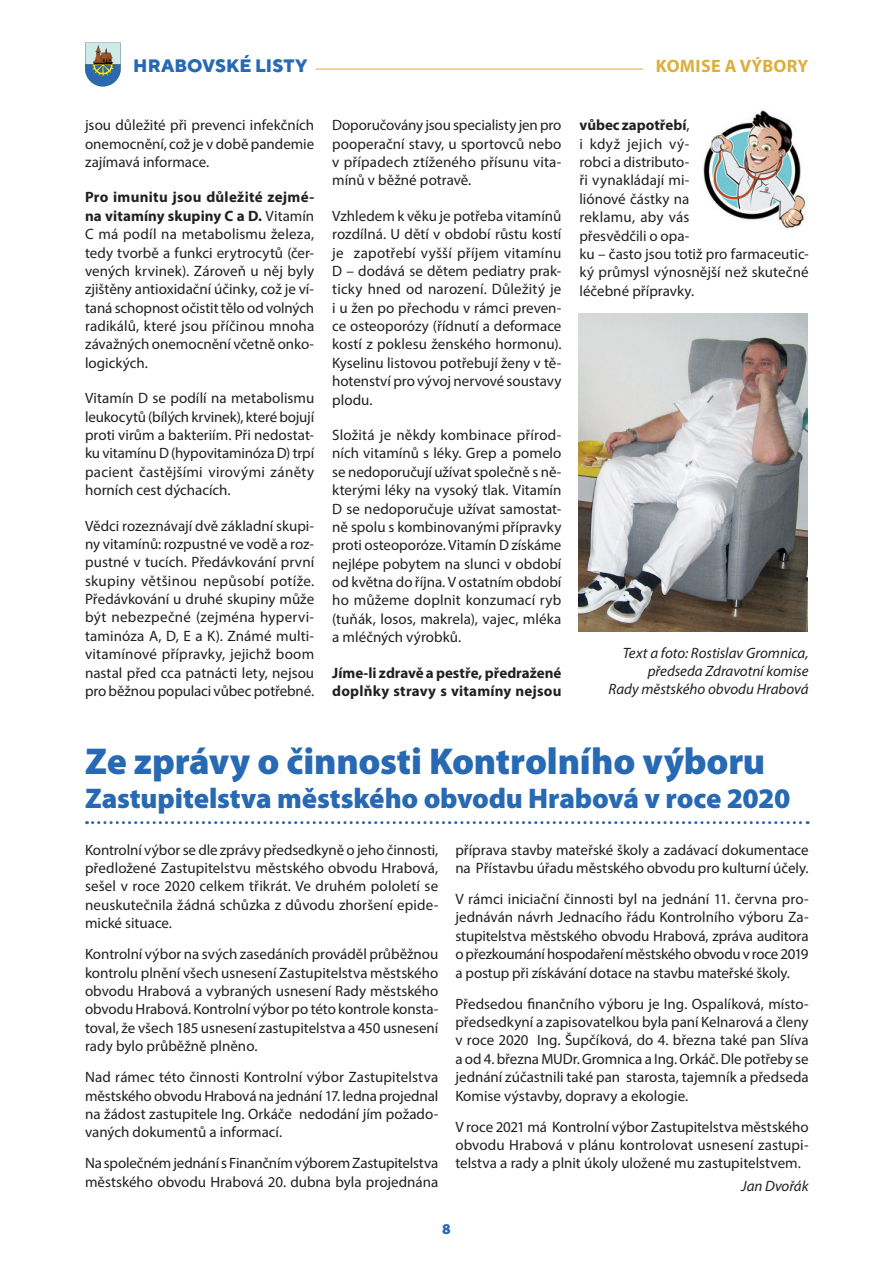
<style>
.page{position:relative;width:893px;height:1263px;background:#fff}
.page>*{position:absolute;margin:0;border:0;box-sizing:border-box;transform-origin:0 0}
.t1{font:900 37.5px "Myriad Pro";letter-spacing:-.005em;color:#2869b3}
.t2{font:900 28.5px "Myriad Pro";letter-spacing:-.005em;color:#2869b3}
.t3{font:800 18px "TT Norms";letter-spacing:.005em;color:#2869b3}
.t4{font:700 18px "Myriad Pro";letter-spacing:.02em;color:#dbaf3b}
.t5{font:15px/18.3px "Myriad Pro";color:#231f20;text-align:justify}
.t6{font:italic 15px/18.3px "Myriad Pro";letter-spacing:-.005em;color:#231f20;text-align:right}
.t7{font:700 15px/18.3px "Myriad Pro";color:#231f20}
.t8{font:900 15px "Myriad Pro";color:#2869b3}
.s1{font-weight:700}
</style>
<div class="page">
<svg style="left:85px;top:43px;width:36px;height:43px;background:#8aa1a6"></svg>
<hr style="left:315px;top:69px;width:328px;height:1px;background:#dbaf3b">
<svg style="left:87px;top:821px;width:721px;height:3px"></svg>
<img style="left:703px;top:109px;width:106px;height:120px">
<img style="left:578px;top:313px;width:230px;height:319px">
<p class="t3" style="left:133px;top:54px;width:176px">HRABOVSKÉ LISTY</p>
<p class="t4" style="left:656px;top:54px;width:14px">Kom</p>
<p class="t4" style="left:696px;top:54px;width:114px">ise a výbory</p>
<p class="t5" style="left:85px;top:116px;width:231px">jsou důležité při prevenci infekčních onemocnění, což je v době pandemie zajímavá informace.</p>
<p class="t5" style="left:85px;top:188px;width:231px"><span class="s1">Pro imunitu jsou důležité zejmé&shy;na vitamíny skupiny C a D.</span> Vitamín C má podíl na metabolismu železa, tedy tvorbě a funkci erytrocytů (čer&shy;vených krvinek). Zároveň u něj byly zjištěny antioxidační účinky, což je ví&shy;taná schopnost očistit tělo od volných radikálů, které jsou příčinou mnoha závažných onemocnění včetně onko&shy;logických.</p>
<p class="t5" style="left:85px;top:389px;width:231px">Vitamín D se podílí na metabolismu leukocytů (bílých krvinek), které bojují proti virům a bakteriím. Při nedostat&shy;ku vitamínu D (hypovitaminóza D) trpí pacient častějšími virovými záněty horních cest dýchacích.</p>
<p class="t5" style="left:85px;top:516px;width:231px">Vědci rozeznávají dvě základní skupi&shy;ny vitamínů: rozpustné ve vodě a roz&shy;pustné v tucích. Předávkování první skupiny většinou nepůsobí potíže.<br>Předávkování u druhé skupiny může být nebezpečné (zejména hypervi&shy;taminóza A, D, E a K). Známé multi&shy;vitamínové přípravky, jejichž boom nastal před cca patnácti lety, nejsou pro běžnou populaci vůbec potřebné.</p>
<p class="t5" style="left:332px;top:116px;width:231px">Doporučovány jsou specialisty jen pro pooperační stavy, u sportovců nebo v případech ztíženého přísunu vita&shy;mínů v běžné potravě.</p>
<p class="t5" style="left:332px;top:206px;width:231px">Vzhledem k věku je potřeba vitamínů rozdílná. U dětí v období růstu kostí je zapotřebí vyšší příjem vitamínu D – dodává se dětem pediatry prak&shy;ticky hned od narození. Důležitý je i u žen po přechodu v rámci preven&shy;ce osteoporózy (řídnutí a deformace kostí z poklesu ženského hormonu).<br>Kyselinu listovou potřebují ženy v tě&shy;hotenství pro vývoj nervové soustavy plodu.</p>
<p class="t5" style="left:332px;top:425px;width:231px">Složitá je někdy kombinace přírod&shy;ních vitamínů s léky. Grep a pomelo se nedoporučují užívat společně s ně&shy;kterými léky na vysoký tlak. Vitamín D se nedoporučuje užívat samostat&shy;ně spolu s kombinovanými přípravky proti osteoporóze. Vitamín D získáme nejlépe pobytem na slunci v období od května do října. V ostatním období ho můžeme doplnit konzumací ryb (tuňák, losos, makrela), vajec, mléka a mléčných výrobků.</p>
<p class="t7" style="left:332px;top:663px;width:231px">Jíme-li zdravě a pestře, předražené doplňky stravy s vitamíny nejsou</p>
<p class="t5" style="left:579px;top:116px;width:231px;text-align:left"><span class="s1">vůbec zapotřebí</span>,<br>i když jejich vý-<br>robci a distributo-<br>ři vynakládají mi-<br>liónové částky na<br>reklamu, aby vás<br>přesvědčili o opa-<br>ku – často jsou totiž pro farmaceutic&shy;ký průmysl výnosnější než skutečné léčebné přípravky.</p>
<p class="t6" style="left:609px;top:643px;width:202px">Text a foto: Rostislav Gromnica, předseda Zdravotní komise<br>Rady městského obvodu Hrabová</p>
<h1 class="t1" style="left:85px;top:740px;width:682px">Ze zprávy o činnosti Kontrolního výboru</h1>
<h2 class="t2" style="left:85px;top:782px;width:707px">Zastupitelstva městského obvodu Hrabová v roce 2020</h2>
<p class="t5" style="left:85px;top:840px;width:355px">Kontrolní výbor se dle zprávy předsedkyně o jeho činnosti, předložené Zastupitelstvu městského obvodu Hrabová, sešel v roce 2020 celkem třikrát. Ve druhém pololetí se neuskutečnila žádná schůzka z důvodu zhoršení epide&shy;mické situace.</p>
<p class="t5" style="left:85px;top:945px;width:355px">Kontrolní výbor na svých zasedáních prováděl průběžnou kontrolu plnění všech usnesení Zastupitelstva městského obvodu Hrabová a vybraných usnesení Rady městského obvodu Hrabová. Kontrolní výbor po této kontrole konsta&shy;toval, že všech 185 usnesení zastupitelstva a 450 usnesení rady bylo průběžně plněno.</p>
<p class="t5" style="left:85px;top:1068px;width:355px">Nad rámec této činnosti Kontrolní výbor Zastupitelstva městského obvodu Hrabová na jednání 17. ledna projednal na žádost zastupitele Ing. Orkáče nedodání jím požado&shy;vaných dokumentů a informací.</p>
<p class="t5" style="left:85px;top:1154px;width:355px">Na společném jednání s Finančním výborem Zastupitelstva městského obvodu Hrabová 20. dubna byla projednána</p>
<p class="t5" style="left:455px;top:840px;width:355px">příprava stavby mateřské školy a zadávací dokumentace na Přístavbu úřadu městského obvodu pro kulturní účely.</p>
<p class="t5" style="left:455px;top:890px;width:355px">V rámci iniciační činnosti byl na jednání 11. června pro&shy;jednáván návrh Jednacího řádu Kontrolního výboru Za&shy;stupitelstva městského obvodu Hrabová, zpráva auditora o přezkoumání hospodaření městského obvodu v roce 2019 a postup při získávání dotace na stavbu mateřské školy.</p>
<p class="t5" style="left:455px;top:994px;width:355px">Předsedou finančního výboru je Ing. Ospalíková, místo&shy;předsedkyní a zapisovatelkou byla paní Kelnarová a členy v roce 2020 Ing. Šupčíková, do 4. března také pan Slíva a od 4. března MUDr. Gromnica a Ing. Orkáč. Dle potřeby se jednání zúčastnili také pan starosta, tajemník a předseda Komise výstavby, dopravy a ekologie.</p>
<p class="t5" style="left:455px;top:1117px;width:355px">V roce 2021 má Kontrolní výbor Zastupitelstva městského obvodu Hrabová v plánu kontrolovat usnesení zastupi&shy;telstva a rady a plnit úkoly uložené mu zastupitelstvem.</p>
<p class="t6" style="left:741px;top:1176px;width:69px">Jan Dvořák</p>
<p class="t8" style="left:442px;top:1220px;width:10px">8</p>
</div>
